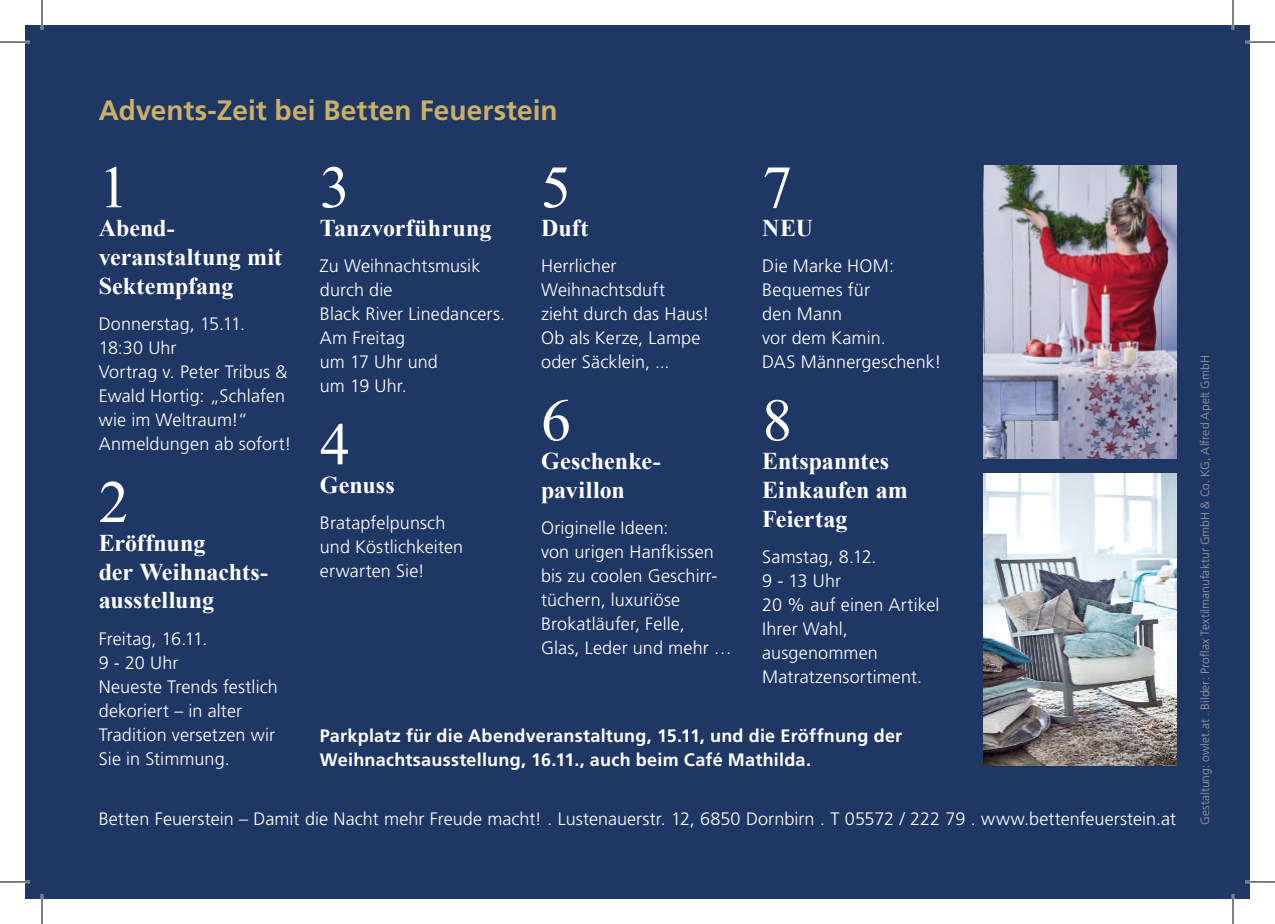
<style>
.page{position:relative;width:1275px;height:924px;background:#fff}
.page>*{position:absolute;margin:0;border:0;box-sizing:border-box;transform-origin:0 0}
.t1{font:60px "Times New Roman";color:#fff}
.t2{font:700 28px "Frutiger LT Std";color:#cbb067}
.t3{font:700 24px/28.8px "Times New Roman";color:#fff}
.t4{font:300 18px/24px "Frutiger LT Std";letter-spacing:.005em;color:#fff}
.t5{font:700 18px/24px "Frutiger LT Std";letter-spacing:.015em;color:#fff}
.t6{font:300 12px "Frutiger LT Std";letter-spacing:.005em;color:#9d9d9d}
</style>
<div class="page">
<div style="left:25px;top:25px;width:1225px;height:873px;background:#1f3765"></div>
<img style="left:983px;top:165px;width:193px;height:293px">
<img style="left:983px;top:473px;width:193px;height:292px">
<hr style="left:0;top:41px;width:30px;height:2px;background:#fff">
<hr style="left:1245px;top:41px;width:30px;height:2px;background:#fff">
<hr style="left:0;top:880px;width:30px;height:2px;background:#fff">
<hr style="left:1245px;top:880px;width:30px;height:2px;background:#fff">
<hr style="left:41px;top:0;width:2px;height:30px;background:#fff">
<hr style="left:41px;top:893px;width:2px;height:30px;background:#fff">
<hr style="left:1231px;top:0;width:3px;height:30px;background:#fff">
<hr style="left:1231px;top:893px;width:3px;height:30px;background:#fff">
<hr style="left:0;top:42px;width:30px;height:1px;background:#000">
<hr style="left:1245px;top:42px;width:30px;height:1px;background:#000">
<hr style="left:0;top:881px;width:30px;height:1px;background:#000">
<hr style="left:1245px;top:881px;width:30px;height:1px;background:#000">
<hr style="left:42px;top:0;width:1px;height:30px;background:#000">
<hr style="left:42px;top:893px;width:1px;height:30px;background:#000">
<hr style="left:1232px;top:0;width:1px;height:30px;background:#000">
<hr style="left:1232px;top:893px;width:1px;height:30px;background:#000">
<h2 class="t2" style="left:99px;top:94px;width:460px">Advents-Zeit bei Betten Feuerstein</h2>
<h1 class="t1" style="left:99px;top:147px;width:31px">1</h1>
<h3 class="t3" style="left:99px;top:213px;width:185px">Abend&shy;veranstaltung mit<br>Sektempfang</h3>
<p class="t4" style="left:99px;top:312px;width:194px">Donnerstag, 15.11.<br>18:30 Uhr<br>Vortrag v. Peter Tribus &amp;<br>Ewald Hortig: „Schlafen wie im Weltraum!“<br>Anmeldungen ab sofort!</p>
<h1 class="t1" style="left:99px;top:461px;width:31px">2</h1>
<h3 class="t3" style="left:99px;top:527px;width:171px">Eröffnung<br>der Weihnachts&shy;ausstellung</h3>
<p class="t4" style="left:99px;top:626px;width:181px">Freitag, 16.11.<br>9 - 20 Uhr<br>Neueste Trends festlich dekoriert – in alter<br>Tradition versetzen wir<br>Sie in Stimmung.</p>
<h1 class="t1" style="left:320px;top:147px;width:31px">3</h1>
<h3 class="t3" style="left:320px;top:213px;width:173px">Tanzvorführung</h3>
<p class="t4" style="left:320px;top:254px;width:187px">Zu Weihnachtsmusik durch die<br>Black River Linedancers.<br>Am Freitag<br>um 17 Uhr und<br>um 19 Uhr.</p>
<h1 class="t1" style="left:320px;top:403px;width:31px">4</h1>
<h3 class="t3" style="left:320px;top:470px;width:76px">Genuss</h3>
<p class="t4" style="left:320px;top:511px;width:145px">Bratapfelpunsch und Köstlichkeiten erwarten Sie!</p>
<h1 class="t1" style="left:541px;top:147px;width:31px">5</h1>
<h3 class="t3" style="left:541px;top:213px;width:49px">Duft</h3>
<p class="t4" style="left:541px;top:254px;width:170px">Herrlicher<br>Weihnachtsduft<br>zieht durch das Haus!<br>Ob als Kerze, Lampe oder Säcklein, ...</p>
<h1 class="t1" style="left:541px;top:379px;width:31px">6</h1>
<h3 class="t3" style="left:541px;top:446px;width:121px">Geschenke&shy;pavillon</h3>
<p class="t4" style="left:541px;top:516px;width:192px">Originelle Ideen:<br>von urigen Hanfkissen bis zu coolen Geschirr&shy;tüchern, luxuriöse<br>Brokatläufer, Felle,<br>Glas, Leder und mehr …</p>
<h1 class="t1" style="left:762px;top:147px;width:31px">7</h1>
<h3 class="t3" style="left:762px;top:213px;width:52px">NEU</h3>
<p class="t4" style="left:762px;top:254px;width:181px">Die Marke HOM:<br>Bequemes für<br>den Mann<br>vor dem Kamin.<br>DAS Männergeschenk!</p>
<h1 class="t1" style="left:762px;top:379px;width:31px">8</h1>
<h3 class="t3" style="left:762px;top:446px;width:147px">Entspanntes<br>Einkaufen am<br>Feiertag</h3>
<p class="t4" style="left:762px;top:544px;width:179px">Samstag, 8.12.<br>9 - 13 Uhr<br>20 % auf einen Artikel<br>Ihrer Wahl, ausgenommen<br>Matratzensortiment.</p>
<p class="t5" style="left:320px;top:723px;width:584px">Parkplatz für die Abendveranstaltung, 15.11, und die Eröffnung der<br>Weihnachtsausstellung, 16.11., auch beim Café Mathilda.</p>
<p class="t4" style="left:99px;top:806px;width:1079px">Betten Feuerstein – Damit die Nacht mehr Freude macht! . Lustenauerstr. 12, 6850 Dornbirn . T 05572 / 222 79 . www.bettenfeuerstein.at</p>
<p class="t6" style="left:1198px;top:824px;width:471px;rotate:-90deg">Gestaltung: owlet.at . Bilder: Proflax Textilmanufaktur GmbH &amp; Co. KG, Alfred Apelt GmbH</p>
</div>
